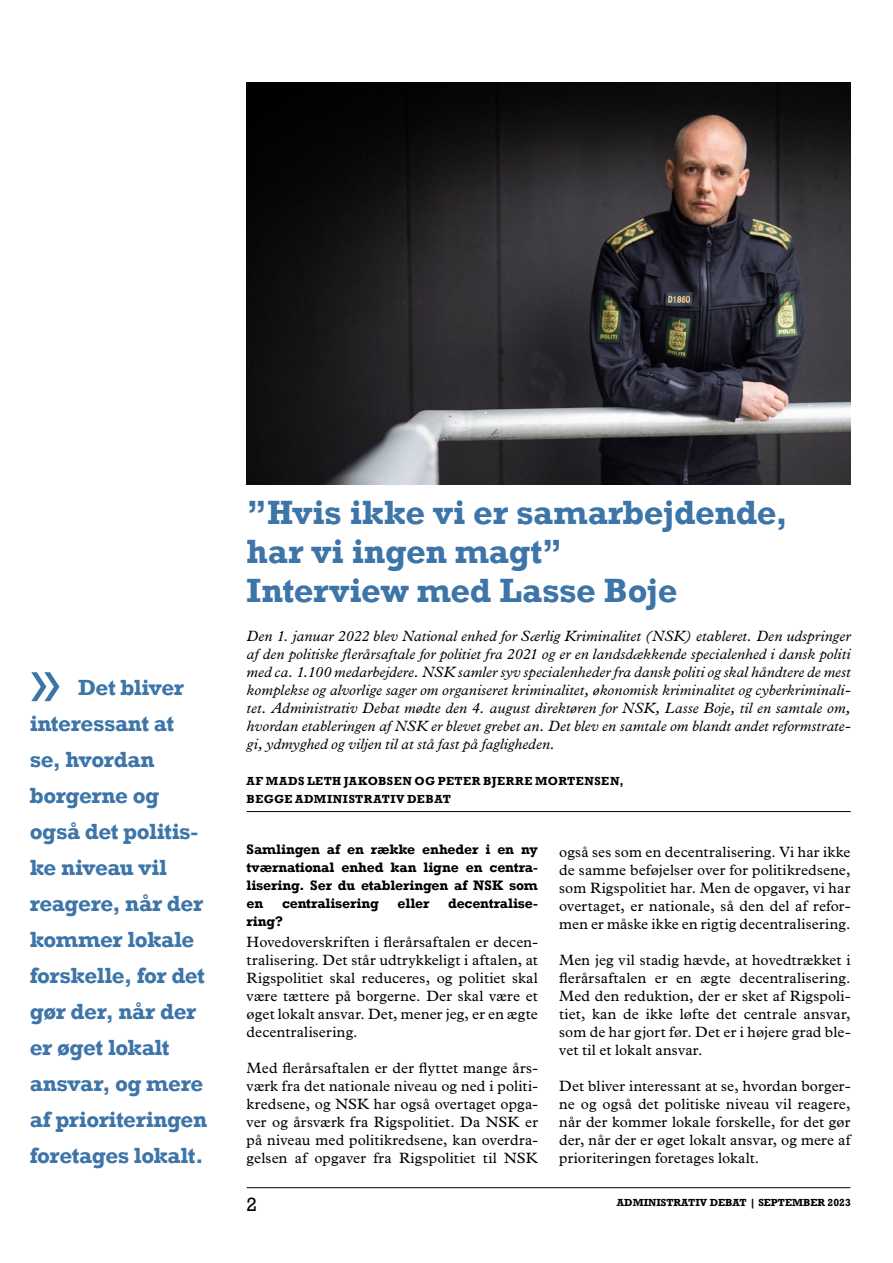
<style>
.page{position:relative;width:893px;height:1263px;background:#fff}
.page>*{position:absolute;margin:0;border:0;box-sizing:border-box;transform-origin:0 0}
.t1{font:64.5px "Gill Sans";color:#3d75a9}
.t2{font:700 34.5px/39px "Rockwell";letter-spacing:-.01em;color:#3d75a9}
.t3{font:700 22.5px/36px "Rockwell";letter-spacing:-.02em;color:#3d75a9}
.t4{font:18px "Rockwell";color:#000}
.t5{font:15px/18px "Plantin MT Pro";letter-spacing:.01em;color:#000;text-align:justify}
.t6{font:italic 15px/18px "Plantin MT Pro";letter-spacing:.005em;color:#000;text-align:justify}
.t7{font:700 14.1px/18px "Rockwell";letter-spacing:-.01em;color:#000;text-align:justify}
.t8{font:700 12px/18px "Rockwell";letter-spacing:.04em;color:#000}
.t9{font:700 10.5px "Rockwell";color:#000}
</style>
<div class="page">
<hr style="left:247px;top:1187px;width:603px;height:1px;background:#000">
<hr style="left:247px;top:811px;width:604px;height:1px;background:#000">
<img style="left:247px;top:83px;width:604px;height:402px">
<h1 class="t1" style="left:30px;top:641px;width:33px">»</h1>
<h3 class="t3" style="left:30px;top:670px;width:179px;text-indent:48px">Det bliver interessant at se, hvordan borgerne og også det politis&shy;ke niveau vil reagere, når der kommer lokale forskelle, for det gør der, når der er øget lokalt ansvar, og mere af prioriteringen foretages lokalt.</h3>
<h2 class="t2" style="left:247px;top:493px;width:543px">”Hvis ikke vi er samarbejdende, har vi ingen magt”<br>Interview med Lasse Boje</h2>
<p class="t6" style="left:247px;top:627px;width:605px">Den 1. januar 2022 blev National enhed for Særlig Kriminalitet (NSK) etableret. Den udspringer af den politiske flerårsaftale for politiet fra 2021 og er en landsdækkende specialenhed i dansk politi med ca. 1.100 medarbejdere. NSK samler syv specialenheder fra dansk politi og skal håndtere de mest komplekse og alvorlige sager om organiseret kriminalitet, økonomisk kriminalitet og cyberkriminali&shy;tet. Administrativ Debat mødte den 4. august direktøren for NSK, Lasse Boje, til en samtale om, hvordan etableringen af NSK er blevet grebet an. Det blev en samtale om blandt andet reformstrate&shy;gi, ydmyghed og viljen til at stå fast på fagligheden.</p>
<p class="t8" style="left:247px;top:772px;width:379px">AF MADS LETH JAKOBSEN OG PETER BJERRE MORTENSEN,<br>BEGGE ADMINISTRATIV DEBAT</p>
<p class="t7" style="left:247px;top:840px;width:293px">Samlingen af en række enheder i en ny tværnational enhed kan ligne en centra&shy;lisering. Ser du etableringen af NSK som en</p>
<p class="t7" style="left:282px;top:894px;width:98px">centralisering</p>
<p class="t7" style="left:398px;top:894px;width:33px">eller</p>
<p class="t7" style="left:448px;top:894px;width:91px">decentralise-</p>
<p class="t7" style="left:247px;top:912px;width:38px">ring?</p>
<p class="t5" style="left:247px;top:933px;width:293px">Hovedoverskriften i flerårsaftalen er decen&shy;tralisering. Det står udtrykkeligt i aftalen, at Rigspolitiet skal reduceres, og politiet skal være tættere på borgerne. Der skal være et øget lokalt ansvar. Det, mener jeg, er en ægte decentralisering.</p>
<p class="t5" style="left:247px;top:1059px;width:293px">Med flerårsaftalen er der flyttet mange års&shy;værk fra det nationale niveau og ned i politi&shy;kredsene, og NSK har også overtaget opga&shy;ver og årsværk fra Rigspolitiet. Da NSK er på niveau med politikredsene, kan overdra&shy;gelsen af opgaver fra Rigspolitiet til NSK</p>
<p class="t5" style="left:559px;top:843px;width:293px">også ses som en decentralisering. Vi har ikke de samme beføjelser over for politikredsene, som Rigspolitiet har. Men de opgaver, vi har overtaget, er nationale, så den del af refor&shy;men er måske ikke en rigtig decentralisering.</p>
<p class="t5" style="left:559px;top:951px;width:293px">Men jeg vil stadig hævde, at hovedtrækket i flerårsaftalen er en ægte decentralisering.<br>Med den reduktion, der er sket af Rigspoli&shy;tiet, kan de ikke løfte det centrale ansvar, som de har gjort før. Det er i højere grad ble&shy;vet til et lokalt ansvar.</p>
<p class="t5" style="left:559px;top:1077px;width:293px">Det bliver interessant at se, hvordan borger&shy;ne og også det politiske niveau vil reagere, når der kommer lokale forskelle, for det gør der, når der er øget lokalt ansvar, og mere af prioriteringen foretages lokalt.</p>
<p class="t4" style="left:247px;top:1193px;width:12px">2</p>
<p class="t9" style="left:617px;top:1196px;width:235px">ADMINISTRATIV DEBAT | SEPTEMBER 2023</p>
</div>
